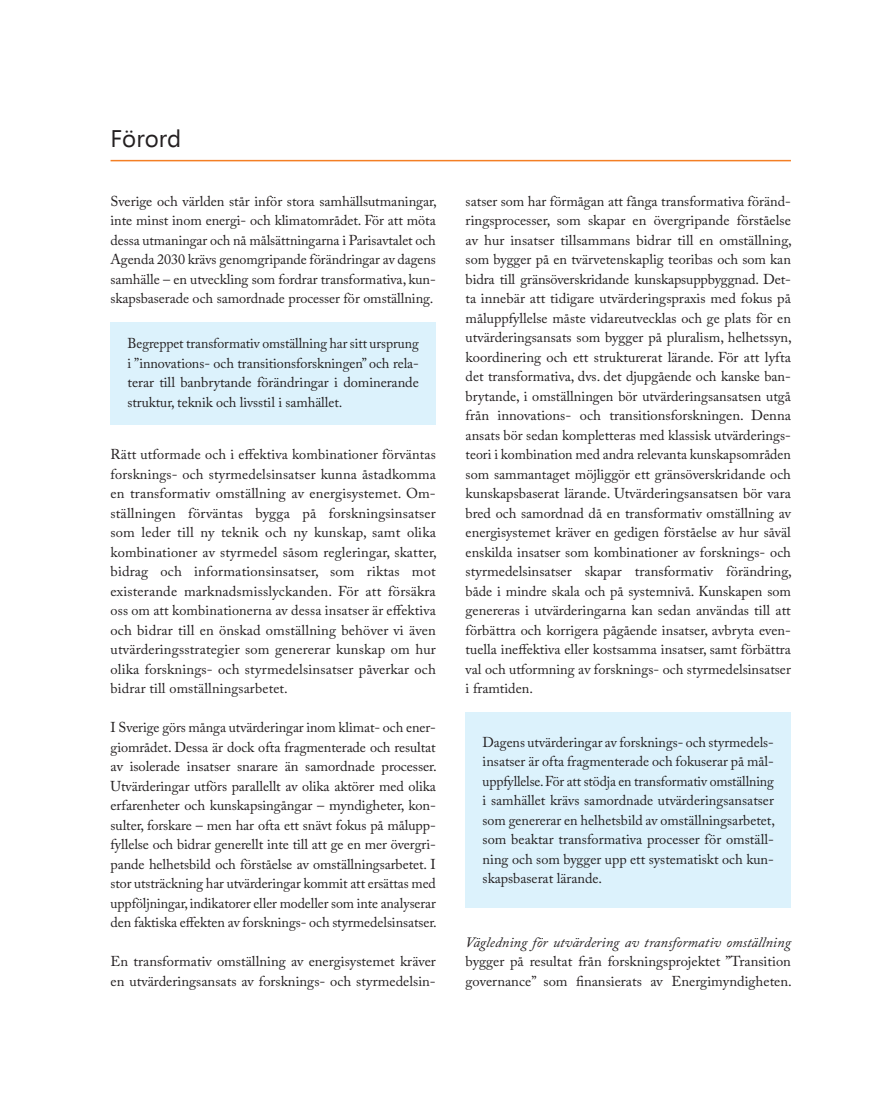
<style>
.page{position:relative;width:893px;height:1106px;background:#fff}
.page>*{position:absolute;margin:0;border:0;box-sizing:border-box;transform-origin:0 0}
.Rubrik_1{font:24px "Ebrima";color:#231f20}
.Brödtext_adobe_caslo{font:14.25px/19.5px "Adobe Caslon Pro";color:#231f20;text-align:justify}
.text_i_blå_rutor{font:14.25px/19.5px "Adobe Caslon Pro";color:#231f20;text-align:justify}
.s1{font-style:italic}
</style>
<div class="page">
<div style="left:111px;top:323px;width:325px;height:102px;background:#dcf2fc"></div>
<div style="left:466px;top:712px;width:325px;height:196px;background:#dcf2fc"></div>
<hr style="left:111px;top:160px;width:680px;height:1px;background:#f47f24">
<p class="Rubrik_1" style="left:111px;top:121px;width:72px">Förord</p>
<p class="Brödtext_adobe_caslo" style="left:111px;top:191px;width:328px">Sverige och världen står inför stora samhällsutmaningar, inte minst inom energi- och klimatområdet. För att möta dessa utmaningar och nå målsättningarna i Parisavtalet och Agenda 2030 krävs genomgripande förändringar av dagens samhälle – en utveckling som fordrar transformativa, kun&shy;skapsbaserade och samordnade processer för omställning.</p>
<p class="text_i_blå_rutor" style="left:128px;top:333px;width:293px">Begreppet transformativ omställning har sitt ursprung i ”innovations- och transitionsforskningen” och rela&shy;terar till banbrytande förändringar i dominerande struktur, teknik och livsstil i samhället.</p>
<p class="Brödtext_adobe_caslo" style="left:111px;top:444px;width:328px">Rätt utformade och i effektiva kombinationer förväntas forsknings- och styrmedelsinsatser kunna åstadkomma en transformativ omställning av energisystemet. Om&shy;ställningen förväntas bygga på forskningsinsatser som leder till ny teknik och ny kunskap, samt olika kombinationer av styrmedel såsom regleringar, skatter, bidrag och informationsinsatser, som riktas mot existerande marknadsmisslyckanden. För att försäkra oss om att kombinationerna av dessa insatser är effektiva och bidrar till en önskad omställning behöver vi även utvärderingsstrategier som genererar kunskap om hur olika forsknings- och styrmedelsinsatser påverkar och bidrar till omställningsarbetet.</p>
<p class="Brödtext_adobe_caslo" style="left:111px;top:717px;width:328px">I Sverige görs många utvärderingar inom klimat- och ener&shy;giområdet. Dessa är dock ofta fragmenterade och resultat av isolerade insatser snarare än samordnade processer.<br>Utvärderingar utförs parallellt av olika aktörer med olika erfarenheter och kunskapsingångar – myndigheter, kon&shy;sulter, forskare – men har ofta ett snävt fokus på målupp&shy;fyllelse och bidrar generellt inte till att ge en mer övergri&shy;pande helhetsbild och förståelse av omställningsarbetet. I stor utsträckning har utvärderingar kommit att ersättas med uppföljningar, indikatorer eller modeller som inte analyserar den faktiska effekten av forsknings- och styrmedelsinsatser.</p>
<p class="Brödtext_adobe_caslo" style="left:111px;top:951px;width:327px">En transformativ omställning av energisystemet kräver en utvärderingsansats av forsknings- och styrmedelsin-</p>
<p class="Brödtext_adobe_caslo" style="left:466px;top:191px;width:328px">satser som har förmågan att fånga transformativa föränd&shy;ringsprocesser, som skapar en övergripande förståelse av hur insatser tillsammans bidrar till en omställning, som bygger på en tvärvetenskaplig teoribas och som kan bidra till gränsöverskridande kunskapsuppbyggnad. Det&shy;ta innebär att tidigare utvärderingspraxis med fokus på måluppfyllelse måste vidareutvecklas och ge plats för en utvärderingsansats som bygger på pluralism, helhetssyn, koordinering och ett strukturerat lärande. För att lyfta det transformativa, dvs. det djupgående och kanske ban&shy;brytande, i omställningen bör utvärderingsansatsen utgå från innovations- och transitionsforskningen. Denna ansats bör sedan kompletteras med klassisk utvärderings&shy;teori i kombination med andra relevanta kunskapsområden som sammantaget möjliggör ett gränsöverskridande och kunskapsbaserat lärande. Utvärderingsansatsen bör vara bred och samordnad då en transformativ omställning av energisystemet kräver en gedigen förståelse av hur såväl enskilda insatser som kombinationer av forsknings- och styrmedelsinsatser skapar transformativ förändring, både i mindre skala och på systemnivå. Kunskapen som genereras i utvärderingarna kan sedan användas till att förbättra och korrigera pågående insatser, avbryta even&shy;tuella ineffektiva eller kostsamma insatser, samt förbättra val och utformning av forsknings- och styrmedelsinsatser i framtiden.</p>
<p class="text_i_blå_rutor" style="left:483px;top:732px;width:294px">Dagens utvärderingar av forsknings- och styrmedels&shy;insatser är ofta fragmenterade och fokuserar på mål&shy;uppfyllelse. För att stödja en transformativ omställning i samhället krävs samordnade utvärderingsansatser som genererar en helhetsbild av omställningsarbetet, som beaktar transformativa processer för omställ&shy;ning och som bygger upp ett systematiskt och kun&shy;skapsbaserat lärande.</p>
<p class="Brödtext_adobe_caslo" style="left:466px;top:932px;width:328px"><span class="s1">Vägledning för utvärdering av transformativ omställning </span>bygger på resultat från forskningsprojektet ”Transition governance” som finansierats av Energimyndigheten.</p>
</div>
